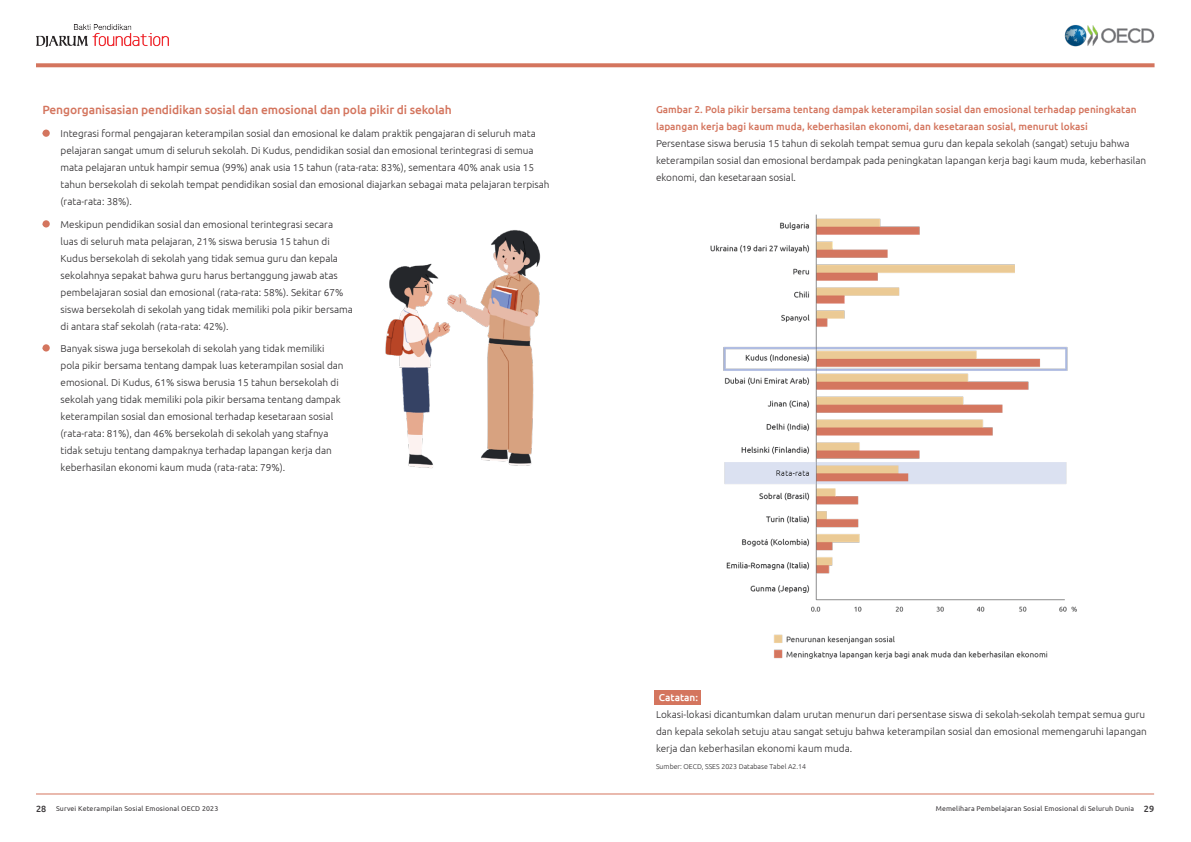
<style>
.page{position:relative;width:1191px;height:842px;background:#fff}
.page>*{position:absolute;margin:0;border:0;box-sizing:border-box;transform-origin:0 0}
.t1{font:500 12px "Ubuntu";letter-spacing:-.01em;color:#d4755e}
.t2{font:300 10px/17px "Ubuntu";color:#2c2a2c}
.t3{font:500 10px/17px "Ubuntu";color:#d4755e}
.t4{font:500 10px "Ubuntu";color:#fff}
.t5{font:7px "Ubuntu";letter-spacing:.02em;color:#3b383a}
.t6{font:300 7px "Ubuntu";color:#2c2a2c}
.s1{font-weight:500;font-size:9px}
</style>
<div class="page">
<img style="left:1064px;top:25px;width:90px;height:22px">
<img style="left:36px;top:24px;width:133px;height:22px">
<svg style="left:36px;top:63px;width:1118px;height:4px;background:#d77f69"></svg>
<hr style="left:36px;top:794px;width:1118px;height:1px;background:#d4755e">
<div style="left:43px;top:130px;width:7px;height:7px;background:#d4755e;border-radius:50%"></div>
<div style="left:43px;top:220px;width:7px;height:7px;background:#d4755e;border-radius:50%"></div>
<div style="left:43px;top:344px;width:7px;height:7px;background:#d4755e;border-radius:50%"></div>
<img style="left:385px;top:230px;width:156px;height:238px">
<div style="left:654px;top:690px;width:47px;height:14px;background:#d4755e"></div>
<img style="left:710px;top:214px;width:367px;height:445px">
<p class="t1" style="left:43px;top:102px;width:411px">Pengorganisasian pendidikan sosial dan emosional dan pola pikir di sekolah</p>
<p class="t2" style="left:61px;top:125px;width:490px;text-indent:-18px">• Integrasi formal pengajaran keterampilan sosial dan emosional ke dalam praktik pengajaran di seluruh mata pelajaran sangat umum di seluruh sekolah. Di Kudus, pendidikan sosial dan emosional terintegrasi di semua mata pelajaran untuk hampir semua (99%) anak usia 15 tahun (rata-rata: 83%), sementara 40% anak usia 15 tahun bersekolah di sekolah tempat pendidikan sosial dan emosional diajarkan sebagai mata pelajaran terpisah (rata-rata: 38%).</p>
<p class="t2" style="left:61px;top:215px;width:294px;text-indent:-18px">• Meskipun pendidikan sosial dan emosional terintegrasi secara luas di seluruh mata pelajaran, 21% siswa berusia 15 tahun di Kudus bersekolah di sekolah yang tidak semua guru dan kepala sekolahnya sepakat bahwa guru harus bertanggung jawab atas pembelajaran sosial dan emosional (rata-rata: 58%). Sekitar 67% siswa bersekolah di sekolah yang tidak memiliki pola pikir bersama di antara staf sekolah (rata-rata: 42%).</p>
<p class="t2" style="left:61px;top:340px;width:284px;text-indent:-18px">• Banyak siswa juga bersekolah di sekolah yang tidak memiliki pola pikir bersama tentang dampak luas keterampilan sosial dan emosional. Di Kudus, 61% siswa berusia 15 tahun bersekolah di sekolah yang tidak memiliki pola pikir bersama tentang dampak keterampilan sosial dan emosional terhadap kesetaraan sosial (rata-rata: 81%), dan 46% bersekolah di sekolah yang stafnya tidak setuju tentang dampaknya terhadap lapangan kerja dan keberhasilan ekonomi kaum muda (rata-rata: 79%).</p>
<p class="t3" style="left:656px;top:100px;width:482px">Gambar 2. Pola pikir bersama tentang dampak keterampilan sosial dan emosional terhadap peningkatan lapangan kerja bagi kaum muda, keberhasilan ekonomi, dan kesetaraan sosial, menurut lokasi</p>
<p class="t2" style="left:656px;top:134px;width:491px">Persentase siswa berusia 15 tahun di sekolah tempat semua guru dan kepala sekolah (sangat) setuju bahwa keterampilan sosial dan emosional berdampak pada peningkatan lapangan kerja bagi kaum muda, keberhasilan ekonomi, dan kesetaraan sosial.</p>
<p class="t4" style="left:659px;top:691px;width:41px">Catatan:</p>
<p class="t2" style="left:656px;top:706px;width:492px">Lokasi-lokasi dicantumkan dalam urutan menurun dari persentase siswa di sekolah-sekolah tempat semua guru dan kepala sekolah setuju atau sangat setuju bahwa keterampilan sosial dan emosional memengaruhi lapangan kerja dan keberhasilan ekonomi kaum muda.</p>
<p class="t6" style="left:656px;top:762px;width:152px">Sumber: OECD, SSES 2023 Database Tabel A2.14</p>
<p class="t5" style="left:36px;top:805px;width:184px"><span class="s1">28</span> Survei Keterampilan Sosial Emosional OECD 2023</p>
<p class="t5" style="left:935px;top:805px;width:220px">Memelihara Pembelajaran Sosial Emosional di Seluruh Dunia <span class="s1">29</span></p>
</div>
